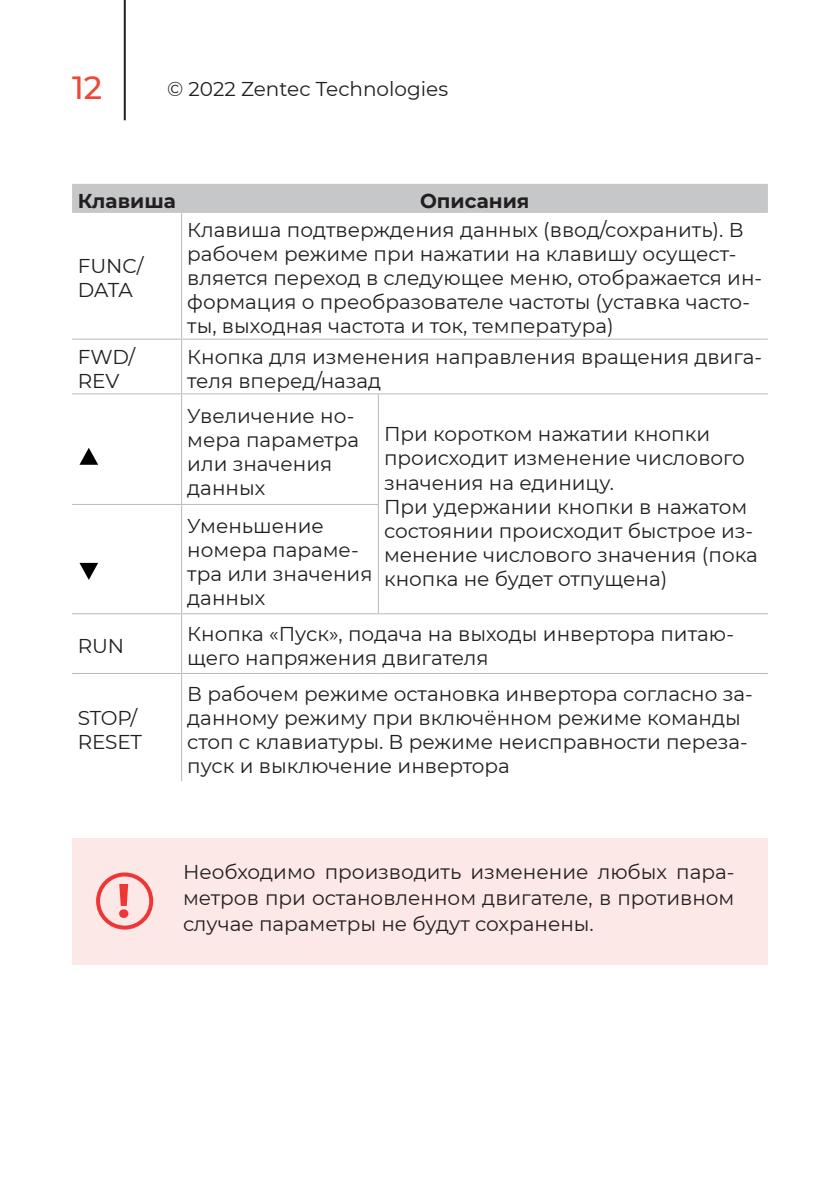
<style>
.page{position:relative;width:840px;height:1191px;background:#fff}
.page>*{position:absolute;margin:0;border:0;box-sizing:border-box;transform-origin:0 0}
.t1{font:500 32px "Montserrat";color:#ef4833}
.t2{font:20px/24px "Montserrat";color:#231f20}
.t3{font:700 20px "Montserrat";color:#231f20}
</style>
<div class="page">
<hr style="left:124px;top:0;width:2px;height:120px;background:#231f20">
<div style="left:72px;top:184px;width:695px;height:29px;background:#c6c7c9"></div>
<hr style="left:181px;top:213px;width:1px;height:126px;background:#b9babd">
<hr style="left:72px;top:339px;width:109px;height:1px;background:#b9babd">
<hr style="left:181px;top:339px;width:197px;height:1px;background:#b9babd">
<hr style="left:181px;top:340px;width:1px;height:53px;background:#b9babd">
<hr style="left:378px;top:339px;width:389px;height:1px;background:#b9babd">
<hr style="left:72px;top:393px;width:109px;height:1px;background:#b9babd">
<hr style="left:181px;top:393px;width:197px;height:1px;background:#b9babd">
<hr style="left:181px;top:394px;width:1px;height:110px;background:#b9babd">
<hr style="left:378px;top:393px;width:389px;height:1px;background:#b9babd">
<hr style="left:377px;top:394px;width:1px;height:110px;background:#b9babd">
<hr style="left:72px;top:504px;width:109px;height:1px;background:#b9babd">
<hr style="left:181px;top:504px;width:197px;height:1px;background:#b9babd">
<hr style="left:181px;top:505px;width:1px;height:108px;background:#b9babd">
<hr style="left:377px;top:505px;width:1px;height:108px;background:#b9babd">
<hr style="left:72px;top:613px;width:109px;height:1px;background:#b9babd">
<hr style="left:181px;top:613px;width:197px;height:1px;background:#b9babd">
<hr style="left:181px;top:614px;width:1px;height:59px;background:#b9babd">
<hr style="left:378px;top:613px;width:389px;height:1px;background:#b9babd">
<hr style="left:72px;top:673px;width:109px;height:1px;background:#b9babd">
<hr style="left:181px;top:673px;width:197px;height:1px;background:#b9babd">
<hr style="left:181px;top:674px;width:1px;height:107px;background:#b9babd">
<hr style="left:378px;top:673px;width:389px;height:1px;background:#b9babd">
<svg style="left:79px;top:448px;width:19px;height:17px"></svg>
<svg style="left:79px;top:563px;width:19px;height:17px"></svg>
<div style="left:72px;top:838px;width:695px;height:126px;background:#fde8e8"></div>
<div style="left:96px;top:872px;width:57px;height:57px;border:4px solid #ee3636;border-radius:50%"></div>
<svg style="left:119px;top:884px;width:9px;height:34px"></svg>
<h1 class="t1" style="left:72px;top:65px;width:32px">12</h1>
<p class="t2" style="left:167px;top:76px;width:282px">© 2022 Zentec Technologies</p>
<p class="t3" style="left:78px;top:186px;width:100px">Клавиша</p>
<p class="t3" style="left:420px;top:186px;width:111px">Описания</p>
<p class="t2" style="left:78px;top:254px;width:67px">FUNC/<br>DATA</p>
<p class="t2" style="left:187px;top:218px;width:576px">Клавиша подтверждения данных (ввод/сохранить). В рабочем режиме при нажатии на клавишу осущест&shy;вляется переход в следующее меню, отображается ин&shy;формация о преобразователе частоты (уставка часто&shy;ты, выходная частота и ток, температура)</p>
<p class="t2" style="left:78px;top:344px;width:59px">FWD/<br>REV</p>
<p class="t2" style="left:187px;top:344px;width:576px">Кнопка для изменения направления вращения двига&shy;теля вперед/назад</p>
<p class="t2" style="left:187px;top:403px;width:173px">Увеличение но&shy;мера параметра или значения данных</p>
<p class="t2" style="left:384px;top:422px;width:362px">При коротком нажатии кнопки происходит изменение числового значения на единицу.</p>
<p class="t2" style="left:384px;top:494px;width:375px">При удержании кнопки в нажатом состоянии происходит быстрое из&shy;менение числового значения (пока кнопка не будет отпущена)</p>
<p class="t2" style="left:187px;top:513px;width:186px">Уменьшение номера параме&shy;тра или значения данных</p>
<p class="t2" style="left:78px;top:633px;width:48px">RUN</p>
<p class="t2" style="left:78px;top:705px;width:66px">STOP/<br>RESET</p>
<p class="t2" style="left:187px;top:621px;width:548px">Кнопка «Пуск», подача на выходы инвертора питаю&shy;щего напряжения двигателя</p>
<p class="t2" style="left:187px;top:681px;width:566px">В рабочем режиме остановка инвертора согласно за&shy;данному режиму при включённом режиме команды стоп с клавиатуры. В режиме неисправности переза&shy;пуск и выключение инвертора</p>
<p class="t2" style="left:183px;top:858px;width:552px;line-height:26px;text-align:justify">Необходимо производить изменение любых пара&shy;метров при остановленном двигателе, в противном случае параметры не будут сохранены.</p>
</div>
